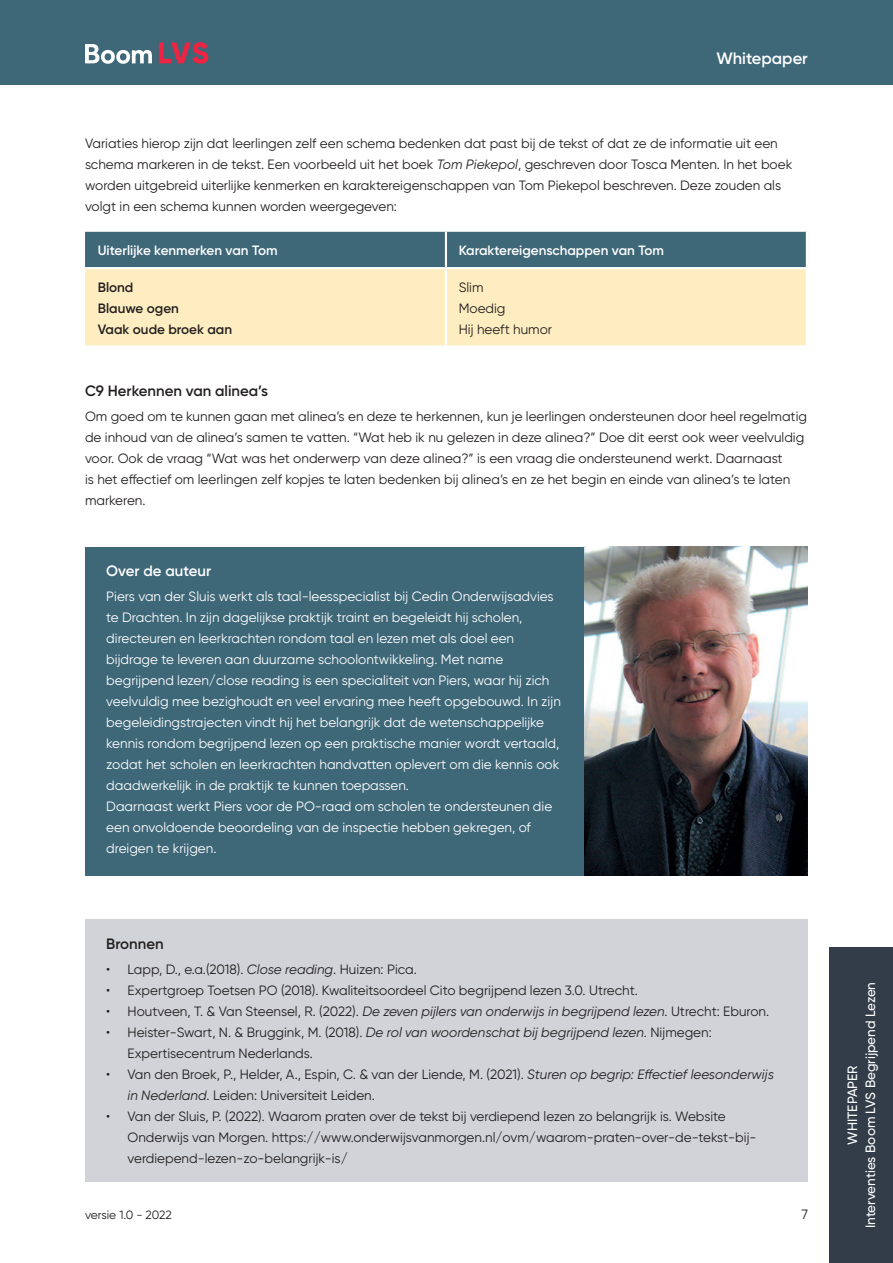
<style>
.page{position:relative;width:893px;height:1263px;background:#fff}
.page>*{position:absolute;margin:0;border:0;box-sizing:border-box;transform-origin:0 0}
.t1{font:600 16.5px "Gilroy";color:#fff}
.t2{font:600 15px "Gilroy";color:#231f20}
.t3{font:600 15px "Gilroy";color:#fff}
.t4{font:13.5px/21px "Gilroy";color:#231f20}
.t5{font:13.5px/21px "Gilroy";color:#fff}
.t6{font:600 13.5px "Gilroy";color:#fff}
.t7{font:500 13.5px/18px "Gilroy";color:#fff;text-align:center}
.t8{font:600 13.5px/21px "Gilroy";color:#231f20}
.t9{font:12px "Gilroy";letter-spacing:-.01em;color:#231f20}
.s1{font-style:italic}
</style>
<div class="page">
<div style="left:0;top:0;width:893px;height:85px;background:#3e6778"></div>
<div style="left:85px;top:920px;width:723px;height:262px;background:#d1d3d8"></div>
<img style="left:584px;top:547px;width:224px;height:328px">
<div style="left:85px;top:547px;width:499px;height:328px;background:#3e6778"></div>
<div style="left:85px;top:232px;width:721px;height:35px;background:#3e6778"></div>
<div style="left:85px;top:269px;width:721px;height:76px;background:#feedc0"></div>
<hr style="left:445px;top:232px;width:2px;height:35px;background:#fff">
<hr style="left:445px;top:269px;width:2px;height:76px;background:#fff">
<div style="left:829px;top:947px;width:64px;height:316px;background:#323d49"></div>
<svg style="left:85px;top:44px;width:67px;height:20px"></svg>
<svg style="left:159px;top:42px;width:49px;height:22px"></svg>
<p class="t1" style="left:717px;top:48px;width:93px">Whitepaper</p>
<p class="t4" style="left:85px;top:132px;width:709px">Variaties hierop zijn dat leerlingen zelf een schema bedenken dat past bij de tekst of dat ze de informatie uit een schema markeren in de tekst. Een voorbeeld uit het boek <span class="s1">Tom Piekepol</span>, geschreven door Tosca Menten. In het boek worden uitgebreid uiterlijke kenmerken en karaktereigenschappen van Tom Piekepol beschreven. Deze zouden als volgt in een schema kunnen worden weergegeven:</p>
<p class="t6" style="left:98px;top:242px;width:181px">Uiterlijke kenmerken van Tom</p>
<p class="t6" style="left:459px;top:242px;width:207px">Karaktereigenschappen van Tom</p>
<p class="t8" style="left:98px;top:276px;width:136px">Blond<br>Blauwe ogen<br>Vaak oude broek aan</p>
<p class="t4" style="left:459px;top:276px;width:95px">Slim<br>Moedig<br>Hij heeft humor</p>
<p class="t2" style="left:85px;top:381px;width:184px">C9 Herkennen van alinea’s</p>
<p class="t4" style="left:85px;top:405px;width:723px">Om goed om te kunnen gaan met alinea’s en deze te herkennen, kun je leerlingen ondersteunen door heel regelmatig de inhoud van de alinea’s samen te vatten. “Wat heb ik nu gelezen in deze alinea?” Doe dit eerst ook weer veelvuldig voor. Ook de vraag “Wat was het onderwerp van deze alinea?” is een vraag die ondersteunend werkt. Daarnaast<br>is het effectief om leerlingen zelf kopjes te laten bedenken bij alinea’s en ze het begin en einde van alinea’s te laten markeren.</p>
<p class="t3" style="left:106px;top:561px;width:106px">Over de auteur</p>
<p class="t5" style="left:106px;top:586px;width:456px">Piers van der Sluis werkt als taal-leesspecialist bij Cedin Onderwijsadvies te Drachten. In zijn dagelijkse praktijk traint en begeleidt hij scholen, directeuren en leerkrachten rondom taal en lezen met als doel een bijdrage te leveren aan duurzame schoolontwikkeling. Met name begrijpend lezen/close reading is een specialiteit van Piers, waar hij zich veelvuldig mee bezighoudt en veel ervaring mee heeft opgebouwd. In zijn begeleidingstrajecten vindt hij het belangrijk dat de wetenschappelijke kennis rondom begrijpend lezen op een praktische manier wordt vertaald, zodat het scholen en leerkrachten handvatten oplevert om die kennis ook daadwerkelijk in de praktijk te kunnen toepassen.<br>Daarnaast werkt Piers voor de PO-raad om scholen te ondersteunen die een onvoldoende beoordeling van de inspectie hebben gekregen, of dreigen te krijgen.</p>
<p class="t2" style="left:106px;top:934px;width:59px">Bronnen</p>
<p class="t4" style="left:106px;top:958px;width:312px">• Lapp, D., e.a.(2018). <span class="s1">Close reading</span>. Huizen: Pica.</p>
<p class="t4" style="left:106px;top:980px;width:533px">• Expertgroep Toetsen PO (2018). Kwaliteitsoordeel Cito begrijpend lezen 3.0. Utrecht.</p>
<p class="t4" style="left:106px;top:1001px;width:664px">• Houtveen, T. &amp; Van Steensel, R. (2022). <span class="s1">De zeven pijlers van onderwijs in begrijpend lezen</span>. Utrecht: Eburon.</p>
<p class="t4" style="left:128px;top:1022px;width:586px;text-indent:-21px">• Heister-Swart, N. &amp; Bruggink, M. (2018). <span class="s1">De rol van woordenschat bij begrijpend lezen</span>. Nijmegen:<br>Expertisecentrum Nederlands.</p>
<p class="t4" style="left:128px;top:1064px;width:648px;text-indent:-21px">• Van den Broek, P., Helder, A., Espin, C. &amp; van der Liende, M. (2021). <span class="s1">Sturen op begrip: Effectief leesonderwijs in Nederland</span>. Leiden: Universiteit Leiden.</p>
<p class="t4" style="left:128px;top:1106px;width:630px;text-indent:-21px">• Van der Sluis, P. (2022). Waarom praten over de tekst bij verdiepend lezen zo belangrijk is. Website<br>Onderwijs van Morgen. https://www.onderwijsvanmorgen.nl/ovm/waarom-praten-over-de-tekst-bij&shy;verdiepend-lezen-zo-belangrijk-is/</p>
<p class="t9" style="left:85px;top:1207px;width:88px">versie 1.0 - 2022</p>
<p class="t4" style="left:801px;top:1203px;width:8px">7</p>
<p class="t7" style="left:843px;top:1228px;width:248px;rotate:-90deg">WHITEPAPER<br>Interventies Boom LVS Begrijpend Lezen</p>
</div>
